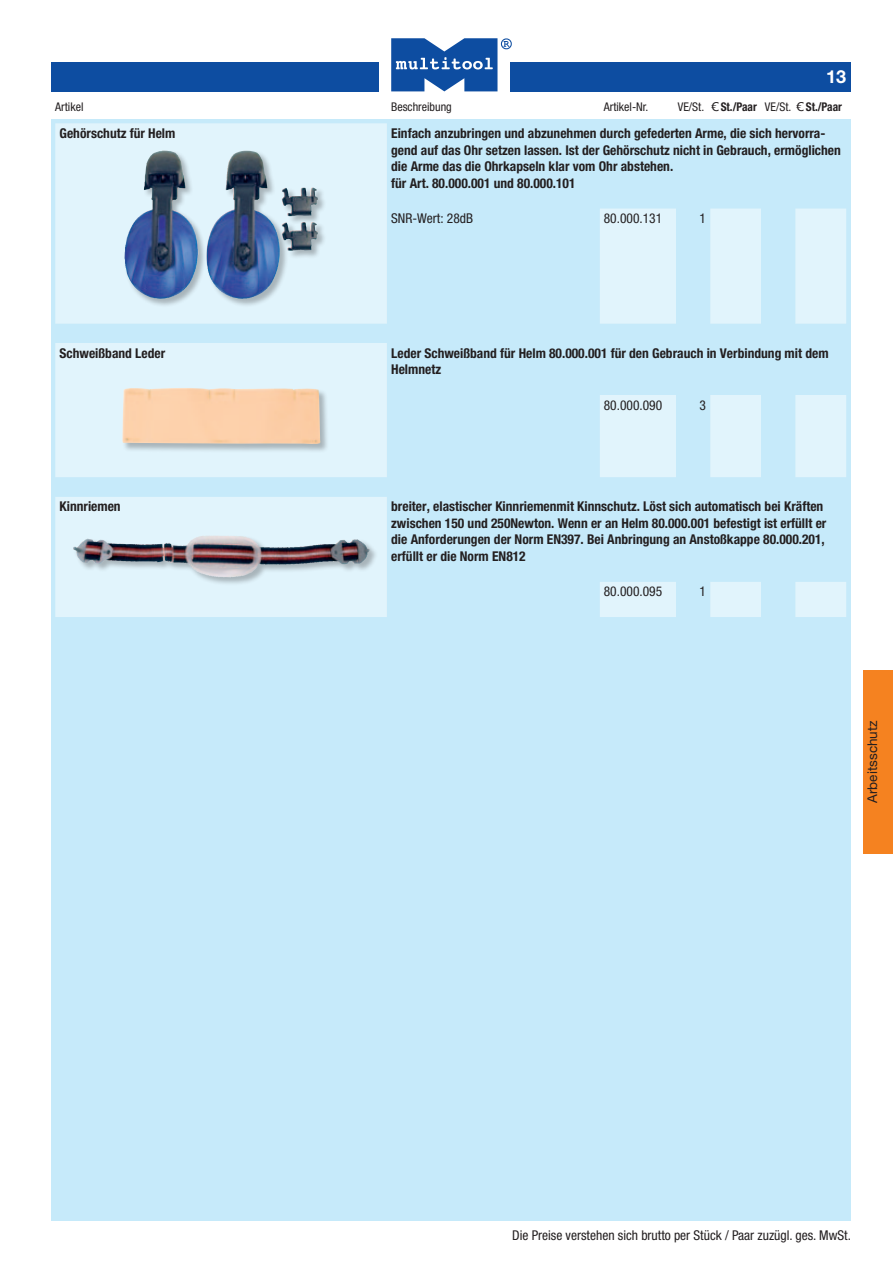
<style>
.page{position:relative;width:893px;height:1263px;background:#fff}
.page>*{position:absolute;margin:0;border:0;box-sizing:border-box;transform-origin:0 0}
.t1{font:700 18px "Helvetica Neue";color:#fff}
.t2{font:700 condensed 13.5px/16.5px "Helvetica Neue";color:#231f20}
.t3{font:condensed 13.5px "Helvetica Neue";color:#231f20}
.t4{font:13.5px "Helvetica Neue";color:#231f20}
.t5{font:condensed 12px "Helvetica Neue";color:#231f20}
.t6{font:700 condensed 12px "Helvetica Neue";color:#231f20;scale:.95 1}
.s1{font-weight:400}
.s2{font-family:"Verdana";font-weight:400;font-stretch:normal}
</style>
<div class="page">
<div style="left:863px;top:670px;width:30px;height:183px;background:#f58220"></div>
<div style="left:510px;top:62px;width:340px;height:29px;background:#0d4da1"></div>
<div style="left:51px;top:62px;width:327px;height:29px;background:#0d4da1"></div>
<svg style="left:391px;top:38px;width:121px;height:53px"></svg>
<div style="left:51px;top:119px;width:799px;height:1101px;background:#c6eafa"></div>
<svg style="left:55px;top:123px;width:791px;height:494px"></svg>
<div style="left:124px;top:150px;width:203px;height:158px;background:#231f20;opacity:.3"></div>
<img style="left:124px;top:151px;width:75px;height:148px">
<div style="left:122px;top:387px;width:207px;height:66px;background:#231f20;opacity:.3"></div>
<img style="left:122px;top:386px;width:199px;height:58px">
<div style="left:73px;top:535px;width:305px;height:51px;background:#231f20;opacity:.3"></div>
<img style="left:85px;top:535px;width:129px;height:13px">
<h1 class="t1" style="left:826px;top:65px;width:22px">13</h1>
<p class="t5" style="left:55px;top:100px;width:30px">Artikel</p>
<p class="t5" style="left:391px;top:100px;width:62px">Beschreibung</p>
<p class="t5" style="left:604px;top:100px;width:44px">Artikel-Nr.</p>
<p class="t6" style="left:678px;top:99px;width:174px"><span class="s1">VE/St.</span> <span class="s2">€</span>St./Paar <span class="s1">VE/St.</span> <span class="s2">€</span>St./Paar</p>
<p class="t2" style="left:60px;top:125px;width:117px">Gehörschutz für Helm</p>
<p class="t2" style="left:391px;top:125px;width:451px">Einfach anzubringen und abzunehmen durch gefederten Arme, die sich hervorra&shy;gend auf das Ohr setzen lassen. Ist der Gehörschutz nicht in Gebrauch, ermöglichen die Arme das die Ohrkapseln klar vom Ohr abstehen.<br>für Art. 80.000.001 und 80.000.101</p>
<p class="t3" style="left:391px;top:211px;width:83px">SNR-Wert: 28dB</p>
<p class="t3" style="left:604px;top:211px;width:60px">80.000.131</p>
<p class="t3" style="left:699px;top:211px;width:8px">1</p>
<p class="t2" style="left:60px;top:344px;width:107px">Schweißband Leder</p>
<p class="t2" style="left:391px;top:344px;width:439px">Leder Schweißband für Helm 80.000.001 für den Gebrauch in Verbindung mit dem<br>Helmnetz</p>
<p class="t3" style="left:604px;top:397px;width:60px">80.000.090</p>
<p class="t3" style="left:699px;top:397px;width:8px">3</p>
<p class="t2" style="left:60px;top:498px;width:63px">Kinnriemen</p>
<p class="t2" style="left:391px;top:498px;width:437px">breiter, elastischer Kinnriemenmit Kinnschutz. Löst sich automatisch bei Kräften zwischen 150 und 250Newton. Wenn er an Helm 80.000.001 befestigt ist erfüllt er die Anforderungen der Norm EN397. Bei Anbringung an Anstoßkappe 80.000.201, erfüllt er die Norm EN812</p>
<p class="t3" style="left:604px;top:584px;width:60px">80.000.095</p>
<p class="t3" style="left:699px;top:584px;width:8px">1</p>
<p class="t4" style="left:864px;top:803px;width:84px;rotate:-90deg">Arbeitsschutz</p>
<p class="t3" style="left:512px;top:1227px;width:338px">Die Preise verstehen sich brutto per Stück / Paar zuzügl. ges. MwSt.</p>
</div>
